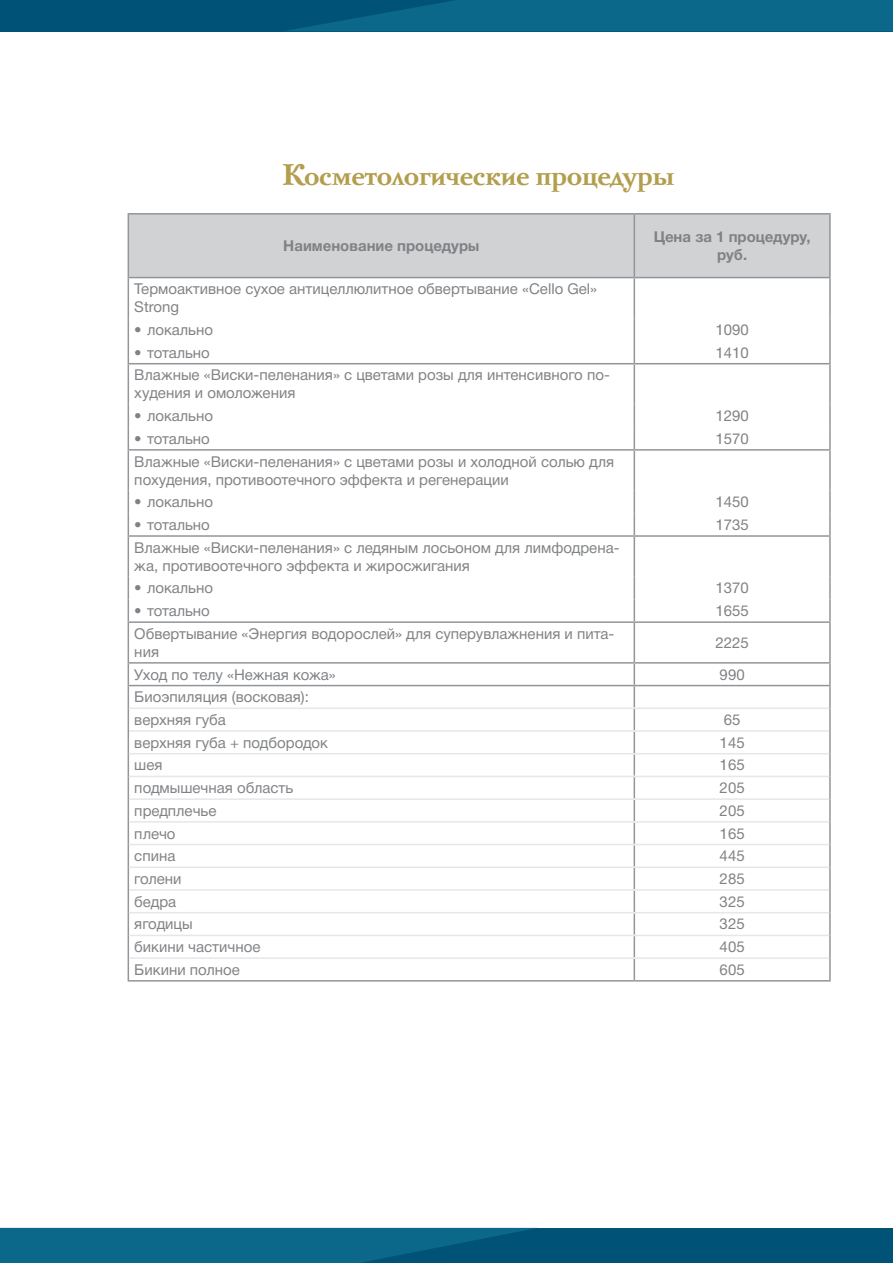
<style>
.page{position:relative;width:893px;height:1263px;background:#fff}
.page>*{position:absolute;margin:0;border:0;box-sizing:border-box;transform-origin:0 0}
.t1{font:700 30px "Bazhanov C";letter-spacing:-.02em;color:#b39e4d}
.t2{font:15px/18px "Helvetica Neue Cyr";color:#808285}
.t3{font:700 15px/18px "Helvetica Neue Cyr";color:#808285;text-align:center}
</style>
<div class="page">
<div style="left:0;top:0;width:893px;height:31px;background:#005376"></div>
<div style="left:0;top:1228px;width:893px;height:35px;background:#005376"></div>
<svg style="left:0;top:1228px;width:535px;height:35px"></svg>
<svg style="left:287px;top:0;width:606px;height:31px;background:#096588"></svg>
<div style="left:129px;top:215px;width:700px;height:62px;background:#d1d2d4"></div>
<hr style="left:128px;top:277px;width:506px;height:1px;background:#939598">
<hr style="left:634px;top:277px;width:197px;height:1px;background:#939598">
<hr style="left:634px;top:278px;width:1px;height:40px;background:#939598">
<hr style="left:829px;top:278px;width:2px;height:40px;background:#939598">
<hr style="left:829px;top:318px;width:2px;height:23px;background:#939598">
<svg style="left:634px;top:318px;width:1px;height:45px"></svg>
<hr style="left:829px;top:341px;width:2px;height:22px;background:#939598">
<hr style="left:128px;top:363px;width:506px;height:1px;background:#939598">
<hr style="left:634px;top:363px;width:197px;height:1px;background:#939598">
<hr style="left:634px;top:364px;width:1px;height:40px;background:#939598">
<hr style="left:829px;top:364px;width:2px;height:40px;background:#939598">
<hr style="left:829px;top:404px;width:2px;height:23px;background:#939598">
<svg style="left:634px;top:404px;width:1px;height:45px"></svg>
<hr style="left:829px;top:427px;width:2px;height:22px;background:#939598">
<hr style="left:128px;top:449px;width:506px;height:2px;background:#939598">
<hr style="left:634px;top:449px;width:197px;height:2px;background:#939598">
<hr style="left:634px;top:451px;width:1px;height:40px;background:#939598">
<hr style="left:829px;top:451px;width:2px;height:40px;background:#939598">
<hr style="left:829px;top:491px;width:2px;height:22px;background:#939598">
<svg style="left:634px;top:491px;width:1px;height:44px"></svg>
<hr style="left:829px;top:513px;width:2px;height:22px;background:#939598">
<hr style="left:128px;top:535px;width:506px;height:2px;background:#939598">
<hr style="left:634px;top:535px;width:197px;height:2px;background:#939598">
<hr style="left:634px;top:537px;width:1px;height:40px;background:#939598">
<hr style="left:829px;top:537px;width:2px;height:40px;background:#939598">
<hr style="left:829px;top:577px;width:2px;height:22px;background:#939598">
<svg style="left:634px;top:577px;width:1px;height:44px"></svg>
<hr style="left:829px;top:599px;width:2px;height:22px;background:#939598">
<hr style="left:128px;top:621px;width:506px;height:2px;background:#939598">
<hr style="left:634px;top:621px;width:197px;height:2px;background:#939598">
<hr style="left:634px;top:623px;width:1px;height:39px;background:#939598">
<hr style="left:829px;top:623px;width:2px;height:39px;background:#939598">
<hr style="left:128px;top:662px;width:506px;height:2px;background:#939598">
<hr style="left:634px;top:662px;width:197px;height:2px;background:#939598">
<hr style="left:829px;top:664px;width:2px;height:21px;background:#939598">
<hr style="left:128px;top:685px;width:506px;height:1px;background:#939598">
<hr style="left:634px;top:685px;width:197px;height:1px;background:#939598">
<hr style="left:829px;top:686px;width:2px;height:22px;background:#939598">
<hr style="left:829px;top:708px;width:2px;height:23px;background:#939598">
<hr style="left:829px;top:731px;width:2px;height:23px;background:#939598">
<hr style="left:829px;top:754px;width:2px;height:22px;background:#939598">
<hr style="left:829px;top:776px;width:2px;height:23px;background:#939598">
<hr style="left:829px;top:799px;width:2px;height:23px;background:#939598">
<hr style="left:829px;top:822px;width:2px;height:22px;background:#939598">
<hr style="left:829px;top:844px;width:2px;height:23px;background:#939598">
<hr style="left:829px;top:867px;width:2px;height:23px;background:#939598">
<hr style="left:829px;top:890px;width:2px;height:23px;background:#939598">
<hr style="left:829px;top:913px;width:2px;height:22px;background:#939598">
<hr style="left:829px;top:935px;width:2px;height:23px;background:#939598">
<svg style="left:634px;top:664px;width:1px;height:316px"></svg>
<hr style="left:829px;top:958px;width:2px;height:22px;background:#939598">
<hr style="left:128px;top:980px;width:506px;height:1px;background:#939598">
<hr style="left:634px;top:980px;width:197px;height:1px;background:#939598">
<hr style="left:128px;top:213px;width:506px;height:2px;background:#939598">
<hr style="left:634px;top:213px;width:197px;height:2px;background:#939598">
<hr style="left:634px;top:215px;width:1px;height:62px;background:#939598">
<hr style="left:128px;top:215px;width:1px;height:62px;background:#939598">
<hr style="left:829px;top:215px;width:2px;height:62px;background:#939598">
<hr style="left:128px;top:278px;width:1px;height:40px;background:#939598">
<svg style="left:128px;top:318px;width:1px;height:45px"></svg>
<hr style="left:128px;top:364px;width:1px;height:40px;background:#939598">
<svg style="left:128px;top:404px;width:1px;height:45px"></svg>
<hr style="left:128px;top:451px;width:1px;height:40px;background:#939598">
<svg style="left:128px;top:491px;width:1px;height:44px"></svg>
<hr style="left:128px;top:537px;width:1px;height:40px;background:#939598">
<svg style="left:128px;top:577px;width:1px;height:44px"></svg>
<hr style="left:128px;top:623px;width:1px;height:39px;background:#939598">
<svg style="left:128px;top:664px;width:1px;height:316px"></svg>
<hr style="left:129px;top:707px;width:505px;height:2px;background:#e6e7e9">
<hr style="left:634px;top:707px;width:195px;height:2px;background:#e6e7e9">
<hr style="left:129px;top:730px;width:505px;height:2px;background:#e6e7e9">
<hr style="left:634px;top:730px;width:195px;height:2px;background:#e6e7e9">
<hr style="left:129px;top:753px;width:505px;height:1px;background:#e6e7e9">
<hr style="left:634px;top:753px;width:195px;height:1px;background:#e6e7e9">
<hr style="left:129px;top:776px;width:505px;height:1px;background:#e6e7e9">
<hr style="left:634px;top:776px;width:195px;height:1px;background:#e6e7e9">
<hr style="left:129px;top:798px;width:505px;height:2px;background:#e6e7e9">
<hr style="left:634px;top:798px;width:195px;height:2px;background:#e6e7e9">
<hr style="left:129px;top:821px;width:505px;height:2px;background:#e6e7e9">
<hr style="left:634px;top:821px;width:195px;height:2px;background:#e6e7e9">
<hr style="left:129px;top:844px;width:505px;height:1px;background:#e6e7e9">
<hr style="left:634px;top:844px;width:195px;height:1px;background:#e6e7e9">
<hr style="left:129px;top:866px;width:505px;height:2px;background:#e6e7e9">
<hr style="left:634px;top:866px;width:195px;height:2px;background:#e6e7e9">
<hr style="left:129px;top:889px;width:505px;height:2px;background:#e6e7e9">
<hr style="left:634px;top:889px;width:195px;height:2px;background:#e6e7e9">
<hr style="left:129px;top:912px;width:505px;height:1px;background:#e6e7e9">
<hr style="left:634px;top:912px;width:195px;height:1px;background:#e6e7e9">
<hr style="left:129px;top:935px;width:505px;height:1px;background:#e6e7e9">
<hr style="left:634px;top:935px;width:195px;height:1px;background:#e6e7e9">
<hr style="left:129px;top:957px;width:505px;height:2px;background:#e6e7e9">
<hr style="left:634px;top:957px;width:195px;height:2px;background:#e6e7e9">
<h1 class="t1" style="left:282px;top:154px;width:394px">Косметологические процедуры</h1>
<p class="t3" style="left:283px;top:237px;width:198px">Наименование процедуры</p>
<p class="t3" style="left:654px;top:228px;width:158px">Цена за 1 процедуру, руб.</p>
<p class="t2" style="left:134px;top:280px;width:464px">Термоактивное сухое антицеллюлитное обвертывание «Cello Gel»<br>Strong</p>
<p class="t2" style="left:134px;top:321px;width:80px">• локально</p>
<p class="t2" style="left:715px;top:321px;width:35px">1090</p>
<p class="t2" style="left:134px;top:344px;width:77px">• тотально</p>
<p class="t2" style="left:715px;top:344px;width:35px">1410</p>
<p class="t2" style="left:134px;top:366px;width:477px">Влажные «Виски-пеленания» с цветами розы для интенсивного по&shy;худения и омоложения</p>
<p class="t2" style="left:134px;top:407px;width:80px">• локально</p>
<p class="t2" style="left:715px;top:407px;width:35px">1290</p>
<p class="t2" style="left:134px;top:430px;width:77px">• тотально</p>
<p class="t2" style="left:715px;top:430px;width:35px">1570</p>
<p class="t2" style="left:134px;top:452px;width:481px">Влажные «Виски-пеленания» с цветами розы и холодной солью для похудения, противоотечного эффекта и регенерации</p>
<p class="t2" style="left:134px;top:493px;width:80px">• локально</p>
<p class="t2" style="left:715px;top:493px;width:35px">1450</p>
<p class="t2" style="left:134px;top:516px;width:77px">• тотально</p>
<p class="t2" style="left:715px;top:516px;width:35px">1735</p>
<p class="t2" style="left:134px;top:539px;width:487px">Влажные «Виски-пеленания» с ледяным лосьоном для лимфодрена&shy;жа, противоотечного эффекта и жиросжигания</p>
<p class="t2" style="left:134px;top:579px;width:80px">• локально</p>
<p class="t2" style="left:715px;top:579px;width:35px">1370</p>
<p class="t2" style="left:134px;top:602px;width:77px">• тотально</p>
<p class="t2" style="left:715px;top:602px;width:35px">1655</p>
<p class="t2" style="left:134px;top:625px;width:482px">Обвертывание «Энергия водорослей» для суперувлажнения и пита&shy;ния</p>
<p class="t2" style="left:715px;top:634px;width:35px">2225</p>
<p class="t2" style="left:134px;top:665px;width:203px">Уход по телу «Нежная кожа»</p>
<p class="t2" style="left:720px;top:665px;width:27px">990</p>
<p class="t2" style="left:134px;top:686px;width:176px;line-height:22.6px">Биоэпиляция (восковая): верхняя губа</p>
<p class="t2" style="left:724px;top:711px;width:18px">65</p>
<p class="t2" style="left:134px;top:733px;width:195px">верхняя губа + подбородок</p>
<p class="t2" style="left:720px;top:733px;width:27px">145</p>
<p class="t2" style="left:134px;top:756px;width:30px">шея</p>
<p class="t2" style="left:720px;top:756px;width:27px">165</p>
<p class="t2" style="left:134px;top:779px;width:160px">подмышечная область</p>
<p class="t2" style="left:720px;top:779px;width:27px">205</p>
<p class="t2" style="left:134px;top:802px;width:84px">предплечье</p>
<p class="t2" style="left:720px;top:802px;width:27px">205</p>
<p class="t2" style="left:134px;top:824px;width:43px">плечо</p>
<p class="t2" style="left:720px;top:824px;width:27px">165</p>
<p class="t2" style="left:134px;top:847px;width:43px">спина</p>
<p class="t2" style="left:720px;top:847px;width:27px">445</p>
<p class="t2" style="left:134px;top:870px;width:49px">голени</p>
<p class="t2" style="left:720px;top:870px;width:27px">285</p>
<p class="t2" style="left:134px;top:892px;width:43px">бедра</p>
<p class="t2" style="left:720px;top:892px;width:27px">325</p>
<p class="t2" style="left:134px;top:915px;width:60px">ягодицы</p>
<p class="t2" style="left:720px;top:915px;width:27px">325</p>
<p class="t2" style="left:134px;top:938px;width:128px">бикини частичное</p>
<p class="t2" style="left:720px;top:938px;width:27px">405</p>
<p class="t2" style="left:134px;top:961px;width:107px">Бикини полное</p>
<p class="t2" style="left:720px;top:961px;width:27px">605</p>
</div>
